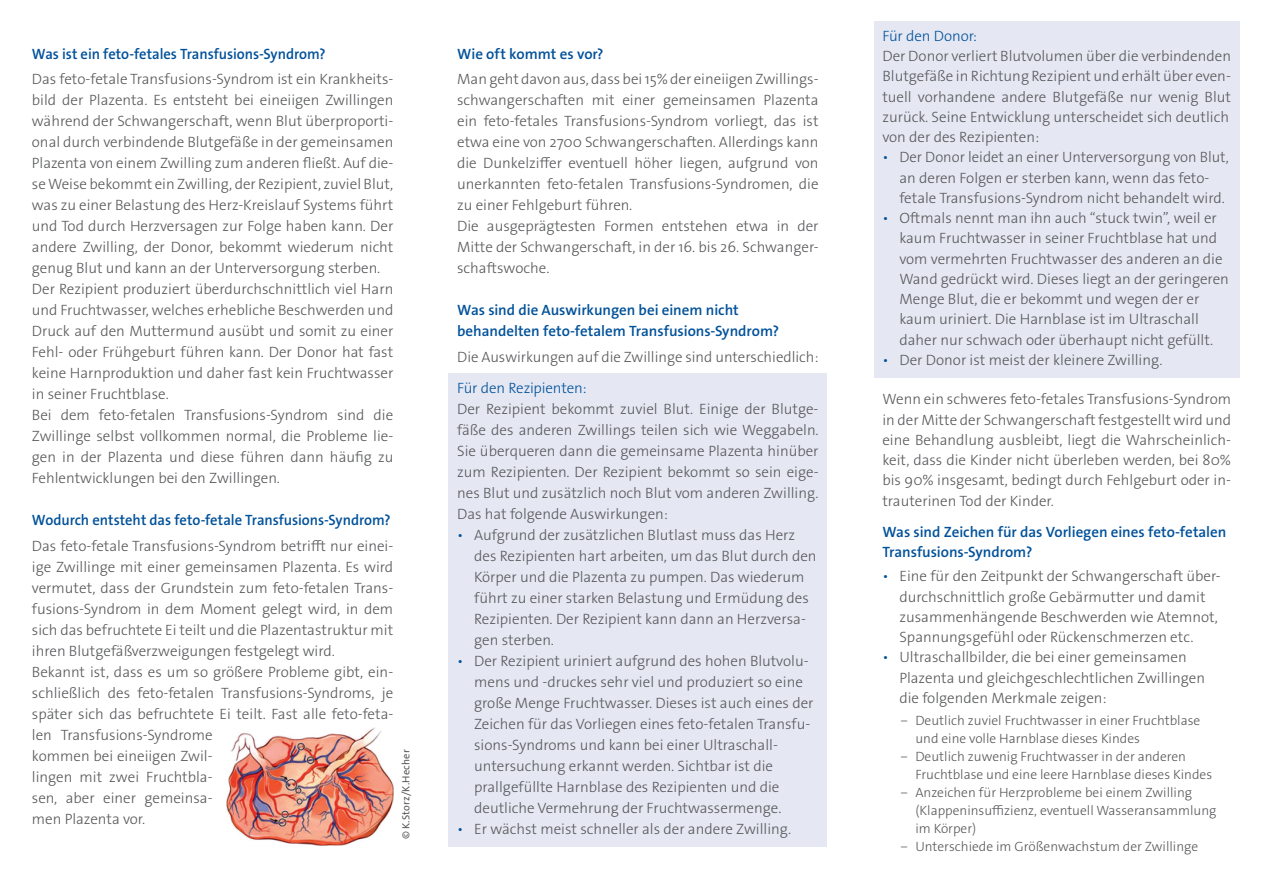
<style>
.page{position:relative;width:1263px;height:893px;background:#fff}
.page>*{position:absolute;margin:0;border:0;box-sizing:border-box;transform-origin:0 0}
.t1{font:300 15px/21px "The Sans Os F";color:#57585a}
.t2{font:600 15px/21px "The Sans Os F";letter-spacing:-.005em;color:#01519a}
.t3{font:300 15px "The Sans Os F";letter-spacing:-.01em;color:#01519a}
.t4{font:300 13.5px "The Sans Os F";color:#57585a}
.t5{font:10.5px "The Sans Os F";letter-spacing:.01em;color:#57585a}
.s1{color:#01519a}
</style>
<div class="page">
<img style="left:226px;top:728px;width:167px;height:117px">
<div style="left:449px;top:374px;width:378px;height:32px;background:#e5e8f3"></div>
<div style="left:449px;top:395px;width:378px;height:137px;background:#e5e8f3"></div>
<div style="left:449px;top:521px;width:378px;height:137px;background:#e5e8f3"></div>
<div style="left:449px;top:647px;width:378px;height:179px;background:#e5e8f3"></div>
<div style="left:449px;top:815px;width:378px;height:32px;background:#e5e8f3"></div>
<div style="left:874px;top:21px;width:365px;height:32px;background:#e5e8f3"></div>
<div style="left:874px;top:42px;width:365px;height:32px;background:#e5e8f3"></div>
<div style="left:874px;top:62px;width:365px;height:72px;background:#e5e8f3"></div>
<div style="left:874px;top:123px;width:365px;height:32px;background:#e5e8f3"></div>
<div style="left:874px;top:143px;width:365px;height:72px;background:#e5e8f3"></div>
<div style="left:874px;top:204px;width:365px;height:153px;background:#e5e8f3"></div>
<div style="left:874px;top:345px;width:365px;height:32px;background:#e5e8f3"></div>
<p class="t2" style="left:32px;top:43px;width:295px">Was ist ein feto-fetales Transfusions-Syndrom?</p>
<p class="t1" style="left:32px;top:69px;width:363px">Das feto-fetale Transfusions-Syndrom ist ein Krankheits&shy;bild der Plazenta. Es entsteht bei eineiigen Zwillingen während der Schwangerschaft, wenn Blut überproporti&shy;onal durch verbindende Blutgefäße in der gemeinsamen Plazenta von einem Zwilling zum anderen fließt. Auf die&shy;se Weise bekommt ein Zwilling, der Rezipient, zuviel Blut, was zu einer Belastung des Herz-Kreislauf Systems führt und Tod durch Herzversagen zur Folge haben kann. Der andere Zwilling, der Donor, bekommt wiederum nicht genug Blut und kann an der Unterversorgung sterben.<br>Der Rezipient produziert überdurchschnittlich viel Harn und Fruchtwasser, welches erhebliche Beschwerden und Druck auf den Muttermund ausübt und somit zu einer Fehl- oder Frühgeburt führen kann. Der Donor hat fast keine Harnproduktion und daher fast kein Fruchtwasser in seiner Fruchtblase.<br>Bei dem feto-fetalen Transfusions-Syndrom sind die Zwillinge selbst vollkommen normal, die Probleme lie&shy;gen in der Plazenta und diese führen dann häufig zu Fehlentwicklungen bei den Zwillingen.</p>
<p class="t2" style="left:32px;top:510px;width:360px">Wodurch entsteht das feto-fetale Transfusions-Syndrom?</p>
<p class="t1" style="left:32px;top:535px;width:363px">Das feto-fetale Transfusions-Syndrom betrifft nur einei&shy;ige Zwillinge mit einer gemeinsamen Plazenta. Es wird vermutet, dass der Grundstein zum feto-fetalen Trans&shy;fusions-Syndrom in dem Moment gelegt wird, in dem sich das befruchtete Ei teilt und die Plazentastruktur mit ihren Blutgefäßverzweigungen festgelegt wird.<br>Bekannt ist, dass es um so größere Probleme gibt, ein&shy;schließlich des feto-fetalen Transfusions-Syndroms, je später sich das befruchtete Ei teilt. Fast alle feto-feta&shy;len Transfusions-Syndrome<br>kommen bei eineiigen Zwil-<br>lingen mit zwei Fruchtbla-<br>sen, aber einer gemeinsa-<br>men Plazenta vor.</p>
<p class="t5" style="left:399px;top:839px;width:91px;rotate:-90deg">© K.Storz/K.Hecher</p>
<p class="t2" style="left:457px;top:43px;width:148px">Wie oft kommt es vor?</p>
<p class="t1" style="left:457px;top:69px;width:363px">Man geht davon aus, dass bei 15% der eineiigen Zwillings&shy;schwangerschaften mit einer gemeinsamen Plazenta ein feto-fetales Transfusions-Syndrom vorliegt, das ist etwa eine von 2700 Schwangerschaften. Allerdings kann die Dunkelziffer eventuell höher liegen, aufgrund von unerkannten feto-fetalen Transfusions-Syndromen, die zu einer Fehlgeburt führen.<br>Die ausgeprägtesten Formen entstehen etwa in der Mitte der Schwangerschaft, in der 16. bis 26. Schwanger&shy;schaftswoche.</p>
<p class="t2" style="left:457px;top:300px;width:324px">Was sind die Auswirkungen bei einem nicht behandelten feto-fetalem Transfusions-Syndrom?</p>
<p class="t1" style="left:457px;top:346px;width:363px">Die Auswirkungen auf die Zwillinge sind unterschiedlich:</p>
<p class="t3" style="left:457px;top:379px;width:131px">Für den Rezipienten:</p>
<p class="t1" style="left:457px;top:399px;width:363px;text-align:justify">Der Rezipient bekommt zuviel Blut. Einige der Blutge&shy;fäße des anderen Zwillings teilen sich wie Weggabeln.<br>Sie überqueren dann die gemeinsame Plazenta hinüber zum Rezipienten. Der Rezipient bekommt so sein eige&shy;nes Blut und zusätzlich noch Blut vom anderen Zwilling.<br>Das hat folgende Auswirkungen:</p>
<p class="t1" style="left:474px;top:525px;width:344px;text-indent:-17px"><span class="s1">•</span> Aufgrund der zusätzlichen Blutlast muss das Herz des Rezipienten hart arbeiten, um das Blut durch den Körper und die Plazenta zu pumpen. Das wiederum führt zu einer starken Belastung und Ermüdung des Rezipienten. Der Rezipient kann dann an Herzversa&shy;gen sterben.</p>
<p class="t1" style="left:474px;top:651px;width:341px;text-indent:-17px"><span class="s1">•</span> Der Rezipient uriniert aufgrund des hohen Blutvolu&shy;mens und -druckes sehr viel und produziert so eine große Menge Fruchtwasser. Dieses ist auch eines der Zeichen für das Vorliegen eines feto-fetalen Transfu&shy;sions-Syndroms und kann bei einer Ultraschall&shy;untersuchung erkannt werden. Sichtbar ist die prallgefüllte Harnblase des Rezipienten und die deutliche Vermehrung der Fruchtwassermenge.</p>
<p class="t1" style="left:457px;top:819px;width:336px"><span class="s1">•</span> Er wächst meist schneller als der andere Zwilling.</p>
<p class="t3" style="left:882px;top:26px;width:96px">Für den Donor:</p>
<p class="t1" style="left:882px;top:46px;width:350px;line-height:20.2px">Der Donor verliert Blutvolumen über die verbindenden Blutgefäße in Richtung Rezipient und erhält über even&shy;tuell vorhandene andere Blutgefäße nur wenig Blut zurück. Seine Entwicklung unterscheidet sich deutlich von der des Rezipienten:</p>
<p class="t1" style="left:899px;top:147px;width:331px;line-height:20.2px;text-indent:-17px"><span class="s1">•</span> Der Donor leidet an einer Unterversorgung von Blut, an deren Folgen er sterben kann, wenn das feto&shy;fetale Transfusions-Syndrom nicht behandelt wird.</p>
<p class="t1" style="left:899px;top:208px;width:331px;line-height:20.2px;text-indent:-17px"><span class="s1">•</span> Oftmals nennt man ihn auch “stuck twin”, weil er kaum Fruchtwasser in seiner Fruchtblase hat und vom vermehrten Fruchtwasser des anderen an die Wand gedrückt wird. Dieses liegt an der geringeren Menge Blut, die er bekommt und wegen der er kaum uriniert. Die Harnblase ist im Ultraschall daher nur schwach oder überhaupt nicht gefüllt.</p>
<p class="t1" style="left:882px;top:349px;width:282px"><span class="s1">•</span> Der Donor ist meist der kleinere Zwilling.</p>
<p class="t1" style="left:882px;top:389px;width:350px;line-height:20.2px;text-align:justify">Wenn ein schweres feto-fetales Transfusions-Syndrom in der Mitte der Schwangerschaft festgestellt wird und eine Behandlung ausbleibt, liegt die Wahrscheinlich&shy;keit, dass die Kinder nicht überleben werden, bei 80% bis 90% insgesamt, bedingt durch Fehlgeburt oder in&shy;trauterinen Tod der Kinder.</p>
<p class="t2" style="left:882px;top:521px;width:346px;line-height:20.2px">Was sind Zeichen für das Vorliegen eines feto-fetalen<br>Transfusions-Syndrom?</p>
<p class="t1" style="left:899px;top:566px;width:323px;line-height:20.2px;text-indent:-17px"><span class="s1">•</span> Eine für den Zeitpunkt der Schwangerschaft über&shy;durchschnittlich große Gebärmutter und damit zusammenhängende Beschwerden wie Atemnot, Spannungsgefühl oder Rückenschmerzen etc.</p>
<p class="t1" style="left:899px;top:647px;width:307px;line-height:20.2px;text-indent:-17px"><span class="s1">•</span> Ultraschallbilder, die bei einer gemeinsamen<br>Plazenta und gleichgeschlechtlichen Zwillingen die folgenden Merkmale zeigen:</p>
<p class="t4" style="left:900px;top:712px;width:301px">‒ Deutlich zuviel Fruchtwasser in einer Fruchtblase</p>
<p class="t4" style="left:915px;top:730px;width:226px">und eine volle Harnblase dieses Kindes</p>
<p class="t4" style="left:900px;top:748px;width:287px">‒ Deutlich zuwenig Fruchtwasser in der anderen</p>
<p class="t4" style="left:915px;top:766px;width:298px">Fruchtblase und eine leere Harnblase dieses Kindes</p>
<p class="t4" style="left:900px;top:784px;width:293px">‒ Anzeichen für Herzprobleme bei einem Zwilling</p>
<p class="t4" style="left:915px;top:802px;width:303px">(Klappeninsuffizienz, eventuell Wasseransammlung</p>
<p class="t4" style="left:915px;top:820px;width:62px">im Körper)</p>
<p class="t4" style="left:900px;top:838px;width:299px">‒ Unterschiede im Größenwachstum der Zwillinge</p>
</div>
